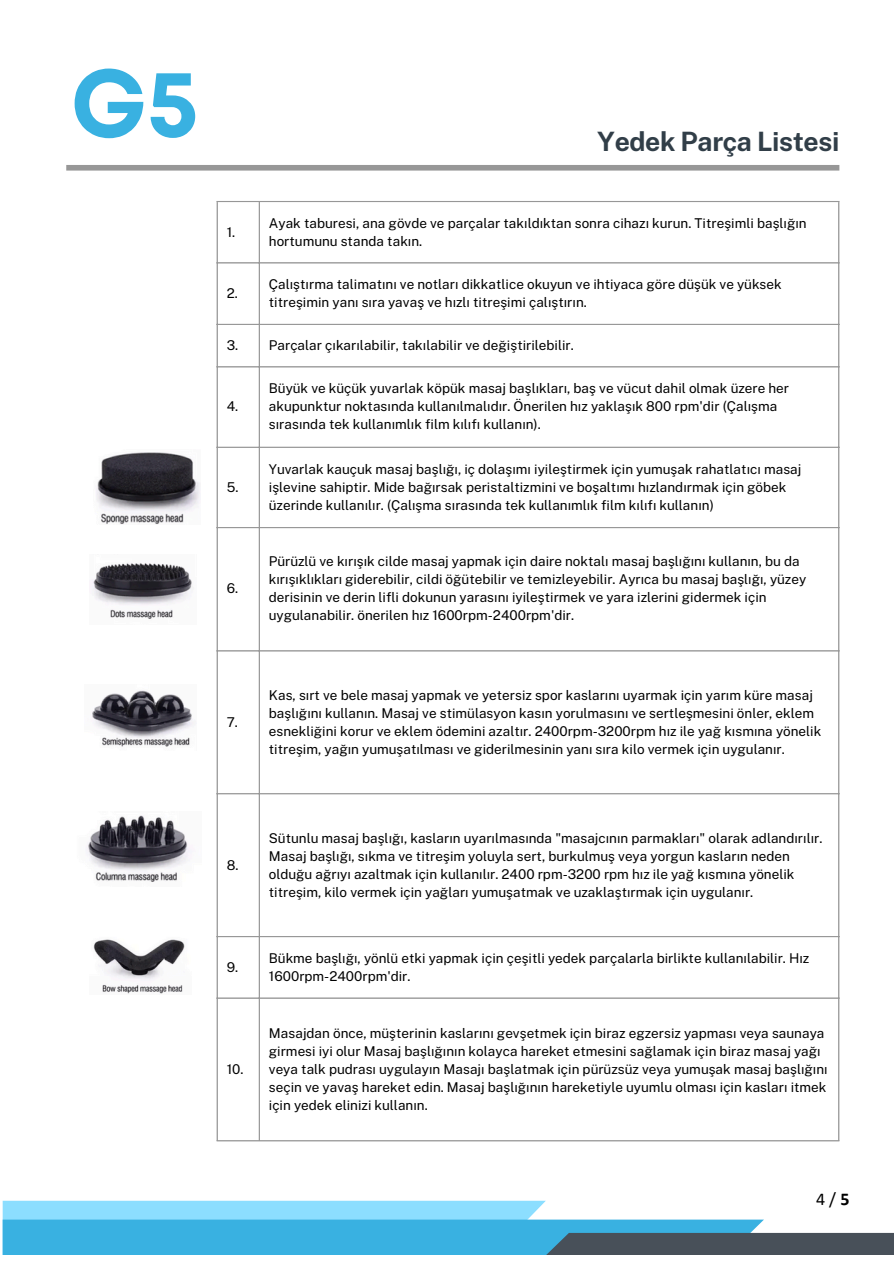
<style>
.page{position:relative;width:894px;height:1264px;background:#fff}
.page>*{position:absolute;margin:0;border:0;box-sizing:border-box;transform-origin:0 0}
.t1{font:700 95.4px "Mont";color:#39b1e1}
.t2{font:700 26.7px "Public Sans";letter-spacing:-.015em;color:#313e48}
.t3{font:18px "Calibri";color:#000}
.t4{font:13.5px/18px "Public Sans";color:#000}
.s1{font-weight:700}
</style>
<div class="page">
<div style="left:66px;top:165px;width:773px;height:5px;background:#979797"></div>
<hr style="left:216px;top:202px;width:2px;height:938px;background:#979797">
<hr style="left:259px;top:202px;width:1px;height:938px;background:#979797">
<hr style="left:838px;top:202px;width:1px;height:938px;background:#979797">
<hr style="left:216px;top:201px;width:623px;height:1px;background:#979797">
<hr style="left:216px;top:262px;width:623px;height:1px;background:#979797">
<hr style="left:216px;top:324px;width:623px;height:1px;background:#979797">
<hr style="left:216px;top:366px;width:623px;height:1px;background:#979797">
<hr style="left:216px;top:446px;width:623px;height:2px;background:#979797">
<hr style="left:216px;top:527px;width:623px;height:1px;background:#979797">
<hr style="left:216px;top:650px;width:623px;height:1px;background:#979797">
<hr style="left:216px;top:793px;width:623px;height:1px;background:#979797">
<hr style="left:216px;top:936px;width:623px;height:1px;background:#979797">
<hr style="left:216px;top:997px;width:623px;height:1px;background:#979797">
<hr style="left:216px;top:1140px;width:623px;height:1px;background:#979797">
<img style="left:96px;top:452px;width:104px;height:72px">
<img style="left:93px;top:939px;width:92px;height:55px">
<img style="left:92px;top:690px;width:102px;height:57px">
<img style="left:92px;top:563px;width:100px;height:56px">
<img style="left:86px;top:815px;width:105px;height:67px">
<svg style="left:3px;top:1200px;width:890px;height:54px"></svg>
<p class="t1" style="left:71px;top:68px;width:130px">G5</p>
<p class="t2" style="left:597px;top:125px;width:240px">Yedek Parça Listesi</p>
<h1 class="t4" style="left:227px;top:223px;width:10px">1.</h1>
<h2 class="t4" style="left:269px;top:214px;width:539px">Ayak taburesi, ana gövde ve parçalar takıldıktan sonra ci hazı kurun. Titreşi mli başlığın hortumunu standa takın.</h2>
<p class="t4" style="left:227px;top:284px;width:13px">2.</p>
<p class="t4" style="left:269px;top:275px;width:514px">Çalıştırma tali matını ve notları di kkatlice okuyun ve i htiyaca göre düşük ve yüksek titreşimin yanı sıra yavaş ve hızlı titreşimi çalıştırın.</p>
<p class="t4" style="left:227px;top:336px;width:13px">3.</p>
<p class="t4" style="left:269px;top:336px;width:306px">Parçalar çıkarılabi li r, takılabi li r ve değişti ri lebi li r.</p>
<p class="t4" style="left:227px;top:397px;width:13px">4.</p>
<p class="t4" style="left:227px;top:478px;width:13px">5.</p>
<p class="t4" style="left:227px;top:579px;width:13px">6.</p>
<p class="t4" style="left:227px;top:713px;width:13px">7.</p>
<p class="t4" style="left:227px;top:855px;width:13px">8.</p>
<p class="t4" style="left:269px;top:379px;width:521px">Büyük ve küçük yuvarlak köpük masaj başlıkları, baş ve vücut dahi l olmak üzere her akupunktur noktasında kullanılmalıdır. Öneri len hız yaklaşık 800 rpm'di r (Çalışma sırasında tek kullanımlık film kılıfı kullanın).</p>
<p class="t4" style="left:269px;top:460px;width:534px">Yuvarlak kauçuk masaj başlığı, iç dolaşımı iyi leşti rmek içi n yumuşak rahatlatıcı masaj işlevi ne sahi pti r. Mide bağırsak peristaltizmi ni ve boşaltımı hızlandırmak içi n göbek üzeri nde kullanılır. (Çalışma sırasında tek kullanımlık fi lm kılıfı kullanın)</p>
<p class="t4" style="left:269px;top:552px;width:538px">Pürüzlü ve kırışık ci lde masaj yapmak içi n dai re noktalı masaj başlığını kullanın, bu da kırışıklıkları giderebi li r, ci ldi öğütebi li r ve temizleyebi li r. Ayrıca bu masaj başlığı, yüzey derisi ni n ve deri n lifli dokunun yarasını iyi leşti rmek ve yara izleri ni gidermek içi n uygulanabi li r. öneri len hız 1600rpm-2400rpm'di r.</p>
<p class="t4" style="left:269px;top:686px;width:554px">Kas, sırt ve bele masaj yapmak ve yetersiz spor kaslarını uyarmak içi n yarım küre masaj başlığını kullanın. Masaj ve sti mülasyon kasın yorulmasını ve sertleşmesi ni önler, eklem esnekliği ni korur ve eklem ödemi ni azaltır. 2400rpm-3200rpm hız i le yağ kısmına yöneli k titreşim, yağın yumuşatılması ve giderilmesinin yanı sıra kilo vermek için uygulanır.</p>
<p class="t4" style="left:269px;top:828px;width:555px">Sütunlu masaj başlığı, kasların uyarılmasında "masajcının parmakları" olarak adlandırılır.<br>Masaj başlığı, sıkma ve titreşi m yoluyla sert, burkulmuş veya yorgun kasların neden olduğu ağrıyı azaltmak içi n kullanılır. 2400 rpm-3200 rpm hız i le yağ kısmına yöneli k titreşi m, ki lo vermek içi n yağları yumuşatmak ve uzaklaştırmak içi n uygulanır.</p>
<p class="t4" style="left:227px;top:958px;width:13px">9.</p>
<p class="t4" style="left:269px;top:949px;width:542px">Bükme başlığı, yönlü etki yapmak içi n çeşitli yedek parçalarla bi rli kte kullanılabi li r. Hız<br>1600rpm-2400rpm'di r.</p>
<p class="t4" style="left:227px;top:1060px;width:18px">10.</p>
<p class="t4" style="left:269px;top:1024px;width:560px">Masajdan önce, müşteri ni n kaslarını gevşetmek içi n bi raz egzersiz yapması veya saunaya gi rmesi iyi olur Masaj başlığının kolayca hareket etmesi ni sağlamak içi n bi raz masaj yağı veya talk pudrası uygulayın Masajı başlatmak içi n pürüzsüz veya yumuşak masaj başlığını seçi n ve yavaş hareket edi n. Masaj başlığının hareketiyle uyumlu olması içi n kasları itmek içi n yedek eli nizi kullanın.</p>
<p class="t3" style="left:815px;top:1191px;width:35px">4 / <span class="s1">5</span></p>
</div>
